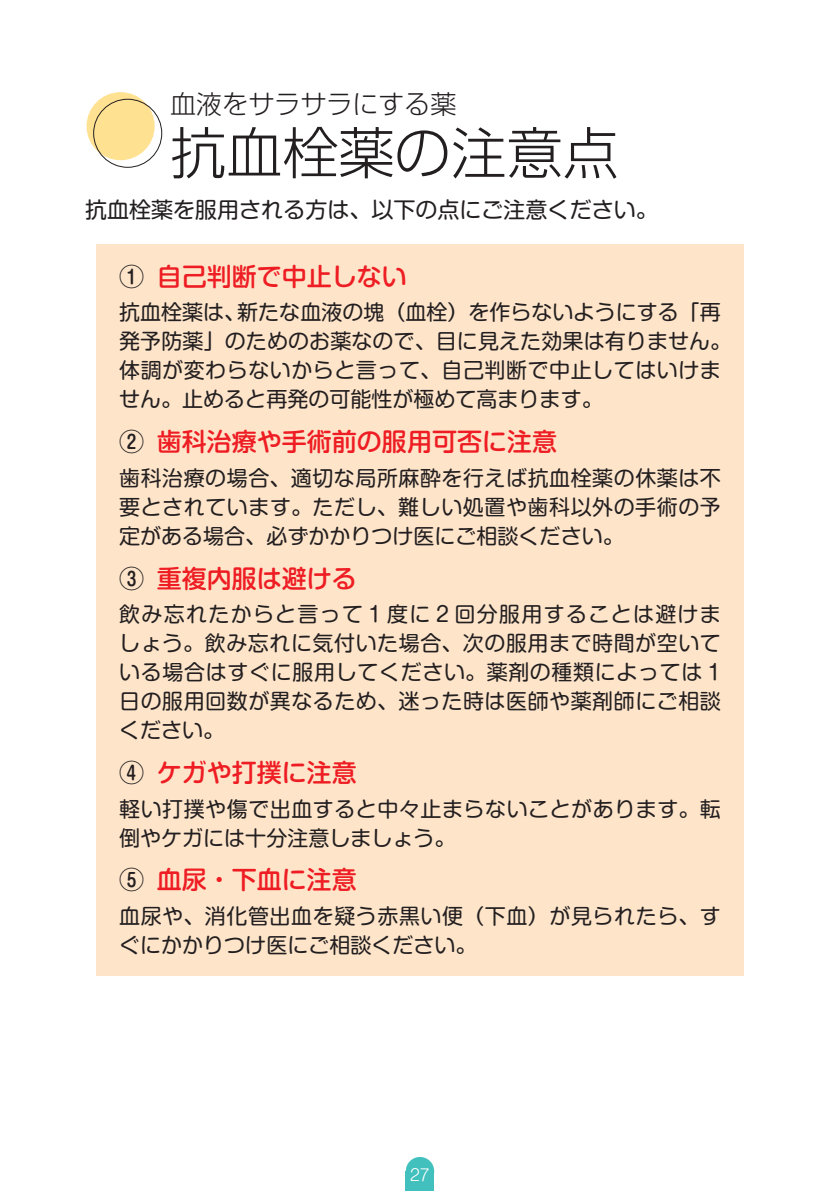
<style>
.page{position:relative;width:840px;height:1191px;background:#fff}
.page>*{position:absolute;margin:0;border:0;box-sizing:border-box;transform-origin:0 0}
.t1{font:300 56px "Shin Go Pr 6";color:#231f20}
.t2{font:300 26px "Shin Go Pr 6";color:#231f20}
.t3{font:500 25px "Shin M Go Pr 6";color:#ee1d23}
.t4{font:22px "Shin M Go Pr 6";color:#231f20}
.t5{font:21px/29px "Shin M Go Pr 6";letter-spacing:.025em;color:#231f20;text-align:justify}
.t6{font:21px/29px "Shin M Go Pr 6";letter-spacing:.005em;color:#231f20}
.t7{font:300 16px "Shin M Go Pr 6";color:#fff}
.s1{color:#231f20}
</style>
<div class="page">
<div style="left:86px;top:92px;width:68px;height:68px;background:#ffe192;border-radius:50%"></div>
<div style="left:93px;top:99px;width:69px;height:69px;border:1px solid #231f20;border-radius:50%"></div>
<div style="left:96px;top:244px;width:647px;height:731px;background:#fee5ca"></div>
<div style="left:405px;top:1157px;width:29px;height:28px;background:#42c0bd;border-radius:50%"></div>
<div style="left:405px;top:1171px;width:29px;height:20px;background:#42c0bd"></div>
<p class="t2" style="left:170px;top:82px;width:287px">血液をサラサラにする薬</p>
<h1 class="t1" style="left:170px;top:107px;width:449px">抗血栓薬の注意点</h1>
<p class="t4" style="left:85px;top:192px;width:574px">抗血栓薬を服用される方は、以下の点にご注意ください。</p>
<p class="t3" style="left:119px;top:256px;width:289px"><span class="s1">①</span> 自己判断で中止しない</p>
<p class="t6" style="left:119px;top:297px;width:613px">抗血栓薬は、新たな血液の塊（血栓）を作らないようにする「再発予防薬」のためのお薬なので、目に見えた効果は有りません。体調が変わらないからと言って、自己判断で中止してはいけません。止めると再発の可能性が極めて高まります。</p>
<p class="t3" style="left:119px;top:421px;width:439px"><span class="s1">②</span> 歯科治療や手術前の服用可否に注意</p>
<p class="t5" style="left:119px;top:462px;width:603px">歯科治療の場合、適切な局所麻酔を行えば抗血栓薬の休薬は不要とされています。ただし、難しい処置や歯科以外の手術の予定がある場合、必ずかかりつけ医にご相談ください。</p>
<p class="t3" style="left:119px;top:558px;width:239px"><span class="s1">③</span> 重複内服は避ける</p>
<p class="t5" style="left:119px;top:599px;width:603px">飲み忘れたからと言って 1 度に 2 回分服用することは避けましょう。飲み忘れに気付いた場合、次の服用まで時間が空いている場合はすぐに服用してください。薬剤の種類によっては 1日の服用回数が異なるため、迷った時は医師や薬剤師にご相談ください。</p>
<p class="t3" style="left:119px;top:752px;width:239px"><span class="s1">④</span> ケガや打撲に注意</p>
<p class="t5" style="left:119px;top:793px;width:603px">軽い打撲や傷で出血すると中々止まらないことがあります。転倒やケガには十分注意しましょう。</p>
<p class="t3" style="left:119px;top:859px;width:239px"><span class="s1">⑤</span> 血尿・下血に注意</p>
<p class="t5" style="left:119px;top:900px;width:603px">血尿や、消化管出血を疑う赤黒い便（下血）が見られたら、すぐにかかりつけ医にご相談ください。</p>
<p class="t7" style="left:410px;top:1162px;width:21px">27</p>
</div>
